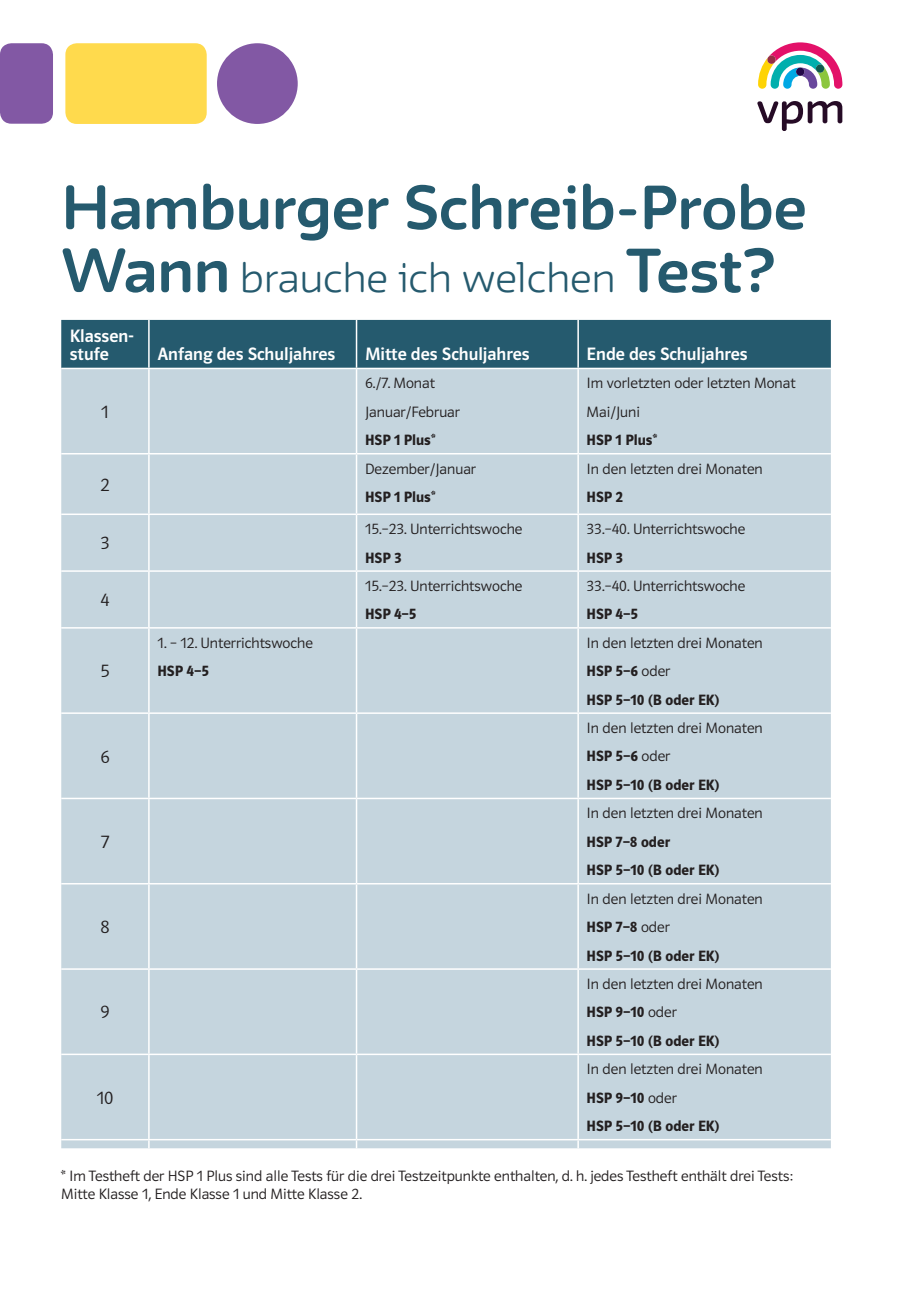
<style>
.page{position:relative;width:919px;height:1289px;background:#fff}
.page>*{position:absolute;margin:0;border:0;box-sizing:border-box;transform-origin:0 0}
.t1{font:700 54px "Irma Text Round Std";color:#255a6e}
.t2{font:300 36px "Irma Text Round Std";color:#255a6e}
.t3{font:500 18px/18px "Polo CEF";color:#fff}
.t4{font:300 18px "Polo CEF";color:#231f20}
.t5{font:300 15px/28.5px "Polo CEF";color:#231f20}
.t6{font:600 15px/28.5px "Polo CEF";color:#231f20}
.s1{font-weight:700;font-size:54px}
.s2{font-weight:600}
</style>
<div class="page">
<div style="left:65px;top:43px;width:142px;height:81px;background:#ffda4d;border-radius:11px"></div>
<div style="left:217px;top:43px;width:81px;height:81px;background:#8258a4;border-radius:50%"></div>
<div style="left:0;top:43px;width:53px;height:81px;background:#8258a4;border-radius:11px"></div>
<svg style="left:758px;top:42px;width:84px;height:47px"></svg>
<div style="left:796px;top:67px;width:8px;height:9px;background:#220748;border-radius:50%"></div>
<svg style="left:757px;top:101px;width:85px;height:30px"></svg>
<div style="left:61px;top:320px;width:769px;height:48px;background:#255a6e"></div>
<div style="left:61px;top:369px;width:769px;height:779px;background:#c5d5de"></div>
<hr style="left:61px;top:453px;width:88px;height:1px;background:#fff">
<hr style="left:149px;top:453px;width:207px;height:1px;background:#fff">
<hr style="left:356px;top:453px;width:222px;height:1px;background:#fff">
<hr style="left:578px;top:453px;width:252px;height:1px;background:#fff">
<hr style="left:61px;top:513px;width:88px;height:2px;background:#fff">
<hr style="left:149px;top:513px;width:207px;height:2px;background:#fff">
<hr style="left:356px;top:513px;width:222px;height:2px;background:#fff">
<hr style="left:578px;top:513px;width:252px;height:2px;background:#fff">
<hr style="left:61px;top:570px;width:88px;height:2px;background:#fff">
<hr style="left:149px;top:570px;width:207px;height:2px;background:#fff">
<hr style="left:356px;top:570px;width:222px;height:2px;background:#fff">
<hr style="left:578px;top:570px;width:252px;height:2px;background:#fff">
<hr style="left:61px;top:627px;width:88px;height:1px;background:#fff">
<hr style="left:149px;top:627px;width:207px;height:1px;background:#fff">
<hr style="left:356px;top:627px;width:222px;height:1px;background:#fff">
<hr style="left:578px;top:627px;width:252px;height:1px;background:#fff">
<hr style="left:61px;top:712px;width:88px;height:2px;background:#fff">
<hr style="left:149px;top:712px;width:207px;height:2px;background:#fff">
<hr style="left:356px;top:712px;width:222px;height:2px;background:#fff">
<hr style="left:578px;top:712px;width:252px;height:2px;background:#fff">
<hr style="left:61px;top:797px;width:88px;height:2px;background:#fff">
<hr style="left:149px;top:797px;width:207px;height:2px;background:#fff">
<hr style="left:356px;top:797px;width:222px;height:2px;background:#fff">
<hr style="left:578px;top:797px;width:252px;height:2px;background:#fff">
<hr style="left:61px;top:883px;width:88px;height:1px;background:#fff">
<hr style="left:149px;top:883px;width:207px;height:1px;background:#fff">
<hr style="left:356px;top:883px;width:222px;height:1px;background:#fff">
<hr style="left:578px;top:883px;width:252px;height:1px;background:#fff">
<hr style="left:61px;top:968px;width:88px;height:1px;background:#fff">
<hr style="left:149px;top:968px;width:207px;height:1px;background:#fff">
<hr style="left:356px;top:968px;width:222px;height:1px;background:#fff">
<hr style="left:578px;top:968px;width:252px;height:1px;background:#fff">
<hr style="left:61px;top:1053px;width:88px;height:2px;background:#fff">
<hr style="left:149px;top:1053px;width:207px;height:2px;background:#fff">
<hr style="left:356px;top:1053px;width:222px;height:2px;background:#fff">
<hr style="left:578px;top:1053px;width:252px;height:2px;background:#fff">
<hr style="left:61px;top:1138px;width:88px;height:2px;background:#fff">
<hr style="left:149px;top:1138px;width:207px;height:2px;background:#fff">
<hr style="left:356px;top:1138px;width:222px;height:2px;background:#fff">
<hr style="left:578px;top:1138px;width:252px;height:2px;background:#fff">
<hr style="left:148px;top:369px;width:2px;height:84px;background:#fff">
<hr style="left:356px;top:369px;width:1px;height:84px;background:#fff">
<hr style="left:577px;top:369px;width:2px;height:84px;background:#fff">
<hr style="left:148px;top:454px;width:2px;height:59px;background:#fff">
<hr style="left:356px;top:454px;width:1px;height:59px;background:#fff">
<hr style="left:577px;top:454px;width:2px;height:59px;background:#fff">
<hr style="left:148px;top:515px;width:2px;height:55px;background:#fff">
<hr style="left:356px;top:515px;width:1px;height:55px;background:#fff">
<hr style="left:577px;top:515px;width:2px;height:55px;background:#fff">
<hr style="left:148px;top:572px;width:2px;height:55px;background:#fff">
<hr style="left:356px;top:572px;width:1px;height:55px;background:#fff">
<hr style="left:577px;top:572px;width:2px;height:55px;background:#fff">
<hr style="left:148px;top:628px;width:2px;height:84px;background:#fff">
<hr style="left:356px;top:628px;width:1px;height:84px;background:#fff">
<hr style="left:577px;top:628px;width:2px;height:84px;background:#fff">
<hr style="left:148px;top:714px;width:2px;height:83px;background:#fff">
<hr style="left:356px;top:714px;width:1px;height:83px;background:#fff">
<hr style="left:577px;top:714px;width:2px;height:83px;background:#fff">
<hr style="left:148px;top:799px;width:2px;height:84px;background:#fff">
<hr style="left:356px;top:799px;width:1px;height:84px;background:#fff">
<hr style="left:577px;top:799px;width:2px;height:84px;background:#fff">
<hr style="left:148px;top:884px;width:2px;height:84px;background:#fff">
<hr style="left:356px;top:884px;width:1px;height:84px;background:#fff">
<hr style="left:577px;top:884px;width:2px;height:84px;background:#fff">
<hr style="left:148px;top:969px;width:2px;height:84px;background:#fff">
<hr style="left:356px;top:969px;width:1px;height:84px;background:#fff">
<hr style="left:577px;top:969px;width:2px;height:84px;background:#fff">
<hr style="left:148px;top:1055px;width:2px;height:83px;background:#fff">
<hr style="left:356px;top:1055px;width:1px;height:83px;background:#fff">
<hr style="left:577px;top:1055px;width:2px;height:83px;background:#fff">
<svg style="left:148px;top:1140px;width:2px;height:8px"></svg>
<svg style="left:577px;top:1140px;width:2px;height:8px"></svg>
<hr style="left:148px;top:320px;width:2px;height:48px;background:#fff">
<hr style="left:356px;top:320px;width:1px;height:48px;background:#fff">
<hr style="left:577px;top:320px;width:2px;height:48px;background:#fff">
<h1 class="t1" style="left:61px;top:171px;width:747px">Hamburger Schreib-Probe</h1>
<h2 class="t2" style="left:61px;top:253px;width:716px"><span class="s1">Wann</span> brauche ich welchen <span class="s1">Test?</span></h2>
<p class="t3" style="left:70px;top:327px;width:65px">Klassen&shy;stufe</p>
<p class="t3" style="left:157px;top:345px;width:179px">Anfang des Schuljahres</p>
<p class="t3" style="left:365px;top:345px;width:166px">Mitte des Schuljahres</p>
<p class="t3" style="left:586px;top:345px;width:162px">Ende des Schuljahres</p>
<p class="t4" style="left:101px;top:401px;width:9px">1</p>
<p class="t4" style="left:100px;top:474px;width:11px">2</p>
<p class="t4" style="left:100px;top:532px;width:11px">3</p>
<p class="t4" style="left:100px;top:589px;width:11px">4</p>
<p class="t4" style="left:100px;top:660px;width:11px">5</p>
<p class="t4" style="left:100px;top:745px;width:11px">6</p>
<p class="t4" style="left:101px;top:831px;width:10px">7</p>
<p class="t4" style="left:100px;top:916px;width:11px">8</p>
<p class="t4" style="left:100px;top:1001px;width:11px">9</p>
<p class="t5" style="left:157px;top:628px;width:157px">1. – 12. Unterrichtswoche</p>
<p class="t6" style="left:157px;top:657px;width:53px">HSP 4–5</p>
<p class="t5" style="left:365px;top:369px;width:96px">6./7. Monat<br>Januar/Februar</p>
<p class="t6" style="left:365px;top:426px;width:72px">HSP 1 Plus*</p>
<p class="t5" style="left:365px;top:454px;width:112px">Dezember/Januar</p>
<p class="t6" style="left:365px;top:483px;width:72px">HSP 1 Plus*</p>
<p class="t5" style="left:365px;top:515px;width:159px">15.–23. Unterrichtswoche</p>
<p class="t6" style="left:365px;top:543px;width:38px">HSP 3</p>
<p class="t5" style="left:365px;top:571px;width:159px">15.–23. Unterrichtswoche</p>
<p class="t6" style="left:365px;top:600px;width:53px">HSP 4–5</p>
<p class="t5" style="left:586px;top:369px;width:210px">Im vorletzten oder letzten Monat<br>Mai/Juni</p>
<p class="t6" style="left:586px;top:426px;width:72px">HSP 1 Plus*</p>
<p class="t5" style="left:586px;top:454px;width:178px">In den letzten drei Monaten</p>
<p class="t6" style="left:586px;top:483px;width:38px">HSP 2</p>
<p class="t5" style="left:586px;top:515px;width:160px">33.–40. Unterrichtswoche</p>
<p class="t6" style="left:586px;top:543px;width:38px">HSP 3</p>
<p class="t5" style="left:586px;top:571px;width:160px">33.–40. Unterrichtswoche</p>
<p class="t6" style="left:586px;top:600px;width:53px">HSP 4–5</p>
<p class="t5" style="left:586px;top:628px;width:178px">In den letzten drei Monaten<br><span class="s2">HSP 5–6</span> oder<br><span class="s2">HSP 5–10 (B oder EK)</span></p>
<p class="t5" style="left:586px;top:713px;width:178px">In den letzten drei Monaten<br><span class="s2">HSP 5–6</span> oder<br><span class="s2">HSP 5–10 (B oder EK)</span></p>
<p class="t5" style="left:586px;top:799px;width:178px">In den letzten drei Monaten</p>
<p class="t6" style="left:586px;top:827px;width:134px">HSP 7–8 oder<br>HSP 5–10 (B oder EK)</p>
<p class="t5" style="left:586px;top:884px;width:178px">In den letzten drei Monaten<br><span class="s2">HSP 7–8</span> oder<br><span class="s2">HSP 5–10 (B oder EK)</span></p>
<p class="t5" style="left:586px;top:969px;width:178px">In den letzten drei Monaten<br><span class="s2">HSP 9–10</span> oder<br><span class="s2">HSP 5–10 (B oder EK)</span></p>
<p class="t5" style="left:586px;top:1054px;width:178px">In den letzten drei Monaten<br><span class="s2">HSP 9–10</span> oder<br><span class="s2">HSP 5–10 (B oder EK)</span></p>
<p class="t5" style="left:61px;top:1167px;width:733px;line-height:18px">* Im Testheft der HSP 1 Plus sind alle Tests für die drei Testzeitpunkte enthalten, d. h. jedes Testheft enthält drei Tests:<br>Mitte Klasse 1, Ende Klasse 1 und Mitte Klasse 2.</p>
<p class="t4" style="left:97px;top:1086px;width:18px">10</p>
</div>
